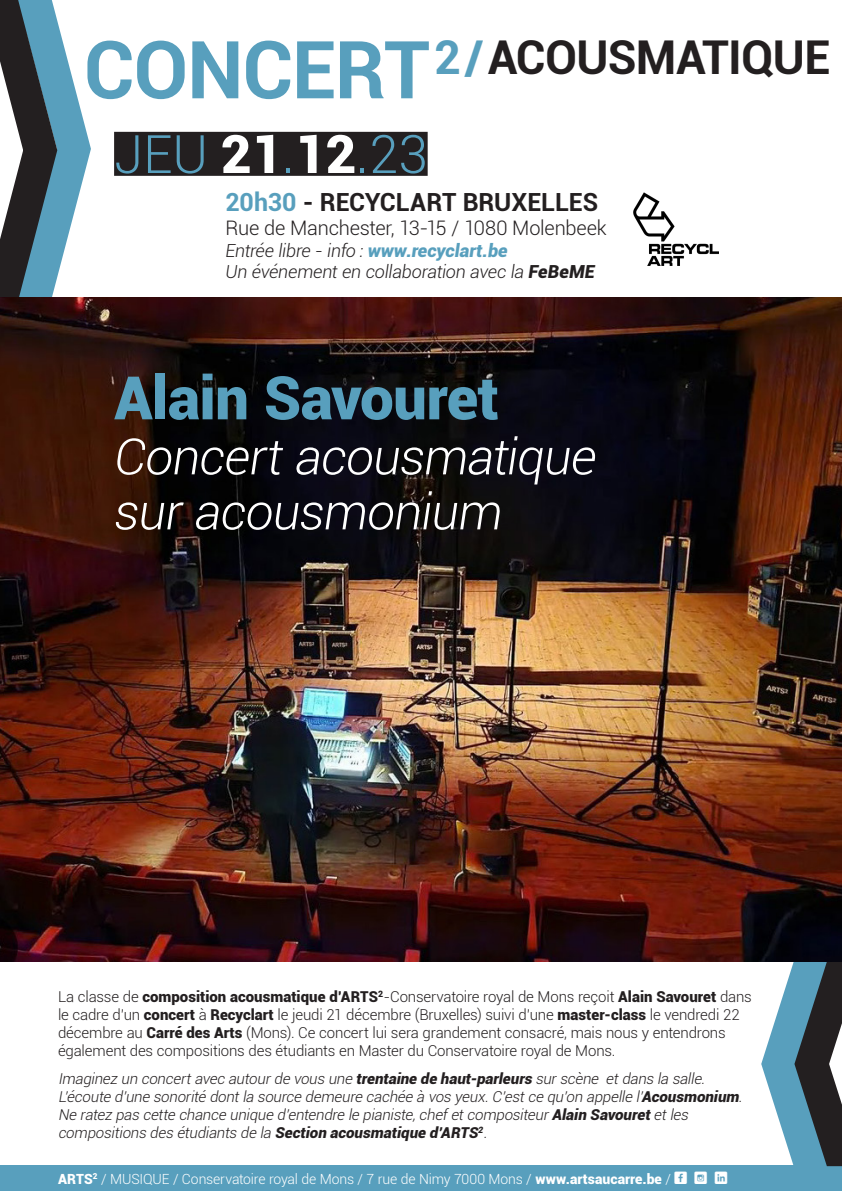
<style>
.page{position:relative;width:842px;height:1191px;background:#fff}
.page>*{position:absolute;margin:0;border:0;box-sizing:border-box;transform-origin:0 0}
.t1{font:900 60px "Roboto";letter-spacing:-.01em;color:#589fbd}
.t2{font:300 53px "Roboto";color:#589fbd}
.t3{font:italic 300 50px "Roboto";letter-spacing:-.02em;color:#fff}
.t4{font:700 46.6px "Roboto";letter-spacing:-.015em;color:#231f20}
.t5{font:700 25px "Roboto";letter-spacing:-.005em;color:#231f20}
.t6{font:300 20px "Roboto";letter-spacing:-.01em;color:#231f20}
.t7{font:italic 300 18px "Roboto";letter-spacing:-.01em;color:#231f20}
.t8{font:300 15px/18px "Roboto";letter-spacing:-.01em;color:#231f20}
.t9{font:italic 300 15px/18px "Roboto";color:#231f20}
.t10{font:300 14px "Roboto";letter-spacing:-.01em;color:#fff}
.s1{font-size:80px;color:#589fbd}
.s2{color:#589fbd}
.s3{font-weight:900;color:#fff}
.s4{font-weight:900;color:#589fbd}
.s5{font-weight:900}
.s6{font-family:"Social Shapes";font-weight:400;font-size:18px}
</style>
<div class="page">
<div style="left:0;top:1165px;width:842px;height:26px;background:#589fbd"></div>
<svg style="left:0;top:0;width:108px;height:298px"></svg>
<svg style="left:744px;top:961px;width:98px;height:206px"></svg>
<div style="left:114px;top:132px;width:314px;height:44px;background:#231f20"></div>
<img style="left:0;top:298px;width:842px;height:663px">
<img style="left:633px;top:192px;width:85px;height:73px">
<p class="t4" style="left:84px;top:24px;width:748px"><span class="s1">CONCERT</span><span class="s2">2/</span>ACOUSMATIQUE</p>
<p class="t2" style="left:114px;top:117px;width:315px">JEU <span class="s3">21</span>.<span class="s3">12</span>.23</p>
<p class="t5" style="left:225px;top:185px;width:374px"><span class="s2">20h30</span> - RECYCLART BRUXELLES</p>
<p class="t6" style="left:225px;top:214px;width:383px">Rue de Manchester, 13-15 / 1080 Molenbeek</p>
<p class="t7" style="left:225px;top:238px;width:284px">Entrée libre - info : <span class="s4">www.recyclart.be</span></p>
<p class="t7" style="left:225px;top:259px;width:371px">Un événement en collaboration avec la <span class="s5">FeBeME</span></p>
<p class="t1" style="left:114px;top:355px;width:386px">Alain Savouret</p>
<p class="t3" style="left:114px;top:422px;width:484px">Concert acousmatique</p>
<p class="t3" style="left:114px;top:477px;width:390px">sur acousmonium</p>
<p class="t8" style="left:58px;top:986px;width:695px">La classe de <span class="s5">composition acousmatique d’ARTS</span><sup>2</sup>-Conservatoire royal de Mons reçoit <span class="s5">Alain Savouret</span> dans le cadre d’un <span class="s5">concert</span> à <span class="s5">Recyclart</span> le jeudi 21 décembre (Bruxelles) suivi d’une <span class="s5">master-class</span> le vendredi 22 décembre au <span class="s5">Carré des Arts</span> (Mons). Ce concert lui sera grandement consacré, mais nous y entendrons également des compositions des étudiants en Master du Conservatoire royal de Mons.</p>
<p class="t9" style="left:58px;top:1068px;width:689px">Imaginez un concertavec autourde vous une <span class="s5">trentaine de haut-parleurs</span> surscène etdans la salle.<br>L’écoute d’une sonorité dontla source demeure cachée à vos yeux.C’estce qu’on appelle l’<span class="s5">Acousmonium</span>.<br>Ne ratez pas cette chance unique d’entendre le pianiste,chefetcompositeur<span class="s5">Alain Savouret</span>etles compositions des étudiants de la <span class="s5">Section acousmatique d’ARTS</span><sup>2</sup>.</p>
<p class="t10" style="left:58px;top:1169px;width:671px"><span class="s5">ARTS</span><sup>2</sup> / MUSIQUE / Conservatoire royal de Mons / 7 rue de Nimy 7000 Mons / <span class="s5">www.artsaucarre.be</span> / <span class="s6">M P S</span></p>
</div>
